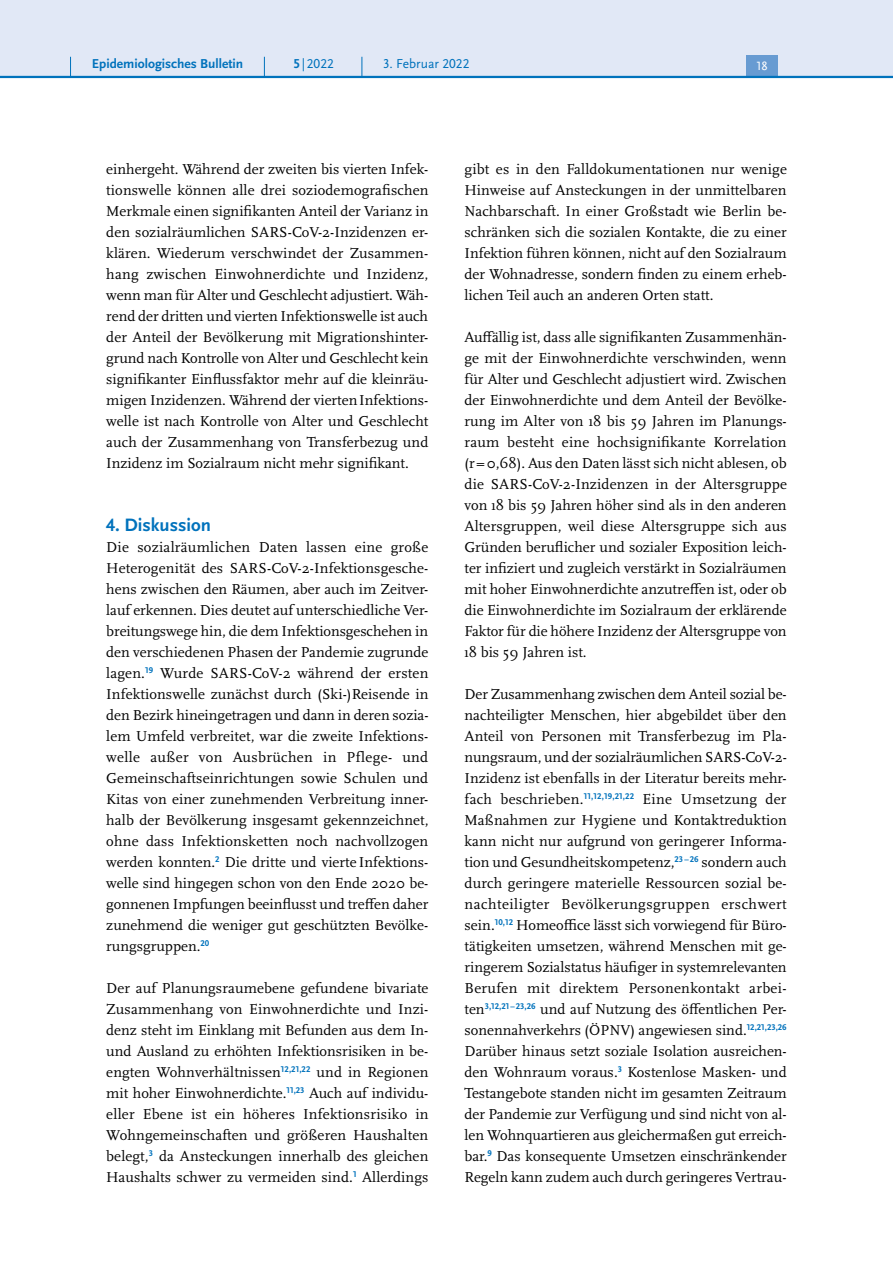
<style>
.page{position:relative;width:893px;height:1263px;background:#fff}
.page>*{position:absolute;margin:0;border:0;box-sizing:border-box;transform-origin:0 0}
.t1{font:700 18.75px "Scala Sans Pro";color:#0072bc}
.P_-_Fließtext{font:15px/21px "Scala Pro";color:#000;text-align:justify}
.t2{font:700 13.5px "Scala Sans Pro";color:#0072bc}
.t3{font:13.5px "Scala Sans Pro";color:#0072bc}
.t4{font:12.45px "Scala Sans Pro";color:#fff}
.s1{font-weight:700}
</style>
<div class="page">
<div style="left:0;top:0;width:893px;height:77px;background:#e1e8f6"></div>
<div style="left:746px;top:55px;width:32px;height:21px;background:#679bd2"></div>
<hr style="left:0;top:76px;width:893px;height:2px;background:#0072bc">
<svg style="left:70px;top:57px;width:1px;height:19px"></svg>
<svg style="left:264px;top:57px;width:1px;height:19px"></svg>
<svg style="left:362px;top:57px;width:1px;height:19px"></svg>
<p class="t2" style="left:92px;top:55px;width:153px">Epidemiologisches Bulletin</p>
<p class="t3" style="left:293px;top:55px;width:42px"><span class="s1">5</span>|2022</p>
<p class="t3" style="left:383px;top:55px;width:88px">3. Februar 2022</p>
<p class="t4" style="left:757px;top:59px;width:13px">18</p>
<p class="P_-_Fließtext" style="left:106px;top:158px;width:324px">einhergeht. Während der zweiten bis vierten Infek&shy;tionswelle können alle drei soziodemografischen Merkmale einen signifikanten Anteil der Varianz in den sozialräumlichen SARS-CoV-2-Inzidenzen er&shy;klären. Wiederum verschwindet der Zusammen&shy;hang zwischen Einwohnerdichte und Inzidenz, wenn man für Alter und Geschlecht adjustiert. Wäh&shy;rend der dritten und vierten Infektionswelle ist auch der Anteil der Bevölkerung mit Migrationshinter&shy;grund nach Kontrolle von Alter und Geschlecht kein signifikanter Einflussfaktor mehr auf die kleinräu&shy;migen Inzidenzen. Während der viertenInfektions&shy;welle ist nach Kontrolle von Alter und Geschlecht auch der Zusammenhang von Transferbezug und Inzidenz im Sozialraum nicht mehr signifikant.</p>
<h3 class="t1" style="left:106px;top:513px;width:106px">4. Diskussion</h3>
<p class="P_-_Fließtext" style="left:106px;top:536px;width:324px">Die sozialräumlichen Daten lassen eine große Heterogenität des SARS-CoV-2-Infektionsgesche&shy;hens zwischen den Räumen, aber auch im Zeitver&shy;lauf erkennen. Dies deutet auf unterschiedliche Ver&shy;breitungswege hin, die dem Infektionsgeschehen in den verschiedenen Phasen der Pandemie zugrunde lagen.<sup>19</sup> Wurde SARS-CoV-2 während der ersten Infektionswelle zunächst durch (Ski-)Reisende in den Bezirk hineingetragen und dann in deren sozia&shy;lem Umfeld verbreitet, war die zweite Infektions&shy;welle außer von Ausbrüchen in Pflege- und Gemeinschaftseinrichtungen sowie Schulen und Kitas von einer zunehmenden Verbreitung inner&shy;halb der Bevölkerung insgesamt gekennzeichnet, ohne dass Infektionsketten noch nachvollzogen werden konnten.<sup>2</sup> Die dritte und vierte Infektions&shy;welle sind hingegen schon von den Ende 2020 be&shy;gonnenen Impfungen beeinflusst und treffen daher zunehmend die weniger gut geschützten Bevölke&shy;rungsgruppen.<sup>20</sup></p>
<p class="P_-_Fließtext" style="left:106px;top:977px;width:324px">Der auf Planungsraumebene gefundene bivariate Zusammenhang von Einwohnerdichte und Inzi&shy;denz steht im Einklang mit Befunden aus dem In&shy;und Ausland zu erhöhten Infektionsrisiken in be&shy;engten Wohnverhältnissen<sup>12,21,22</sup> und in Regionen mit hoher Einwohnerdichte.<sup>11,23</sup> Auch auf individu&shy;eller Ebene ist ein höheres Infektionsrisiko in Wohngemeinschaften und größeren Haushalten belegt,<sup>3</sup> da Ansteckungen innerhalb des gleichen Haushalts schwer zu vermeiden sind.<sup>1</sup> Allerdings</p>
<p class="P_-_Fließtext" style="left:465px;top:158px;width:324px">gibt es in den Falldokumentationen nur wenige Hinweise auf Ansteckungen in der unmittelbaren Nachbarschaft. In einer Großstadt wie Berlin be&shy;schränken sich die sozialen Kontakte, die zu einer Infektion führen können, nicht auf den Sozialraum der Wohnadresse, sondern finden zu einem erheb&shy;lichen Teil auch an anderen Orten statt.</p>
<p class="P_-_Fließtext" style="left:465px;top:326px;width:324px">Auffällig ist, dass alle signifikanten Zusammenhän&shy;ge mit der Einwohnerdichte verschwinden, wenn für Alter und Geschlecht adjustiert wird. Zwischen der Einwohnerdichte und dem Anteil der Bevölke&shy;rung im Alter von 18 bis 59 Jahren im Planungs&shy;raum besteht eine hochsignifikante Korrelation (r=0,68). Aus den Daten lässt sich nicht ablesen, ob die SARS-CoV-2-Inzidenzen in der Altersgruppe von 18 bis 59 Jahren höher sind als in den anderen Altersgruppen, weil diese Altersgruppe sich aus Gründen beruflicher und sozialer Exposition leich&shy;ter infiziert und zugleich verstärkt in Sozialräumen mit hoher Einwohnerdichte anzutreffen ist, oder ob die Einwohnerdichte im Sozialraum der erklärende Faktor für die höhere Inzidenz der Altersgruppe von 18 bis 59 Jahren ist.</p>
<p class="P_-_Fließtext" style="left:465px;top:683px;width:324px">Der Zusammenhang zwischen dem Anteil sozial be&shy;nachteiligter Menschen, hier abgebildet über den Anteil von Personen mit Transferbezug im Pla&shy;nungsraum, und der sozialräumlichen SARS-CoV-2- Inzidenz ist ebenfalls in der Literatur bereits mehr&shy;fach beschrieben.<sup>11,12,19,21,22</sup> Eine Umsetzung der Maßnahmen zur Hygiene und Kontaktreduktion kann nicht nur aufgrund von geringerer Informa&shy;tion und Gesundheitskompetenz,<sup>23–26</sup> sondern auch durch geringere materielle Ressourcen sozial be&shy;nachteiligter Bevölkerungsgruppen erschwert sein.<sup>10,12</sup> Homeoffice lässt sich vorwiegend für Büro&shy;tätigkeiten umsetzen, während Menschen mit ge&shy;ringerem Sozialstatus häufiger in systemrelevanten Berufen mit direktem Personenkontakt arbei&shy;ten<sup>3,12,21–23,26</sup> und auf Nutzung des öffentlichen Per&shy;sonennahverkehrs (ÖPNV) angewiesen sind.<sup>12,21,23,26<br></sup>Darüber hinaus setzt soziale Isolation ausreichen&shy;den Wohnraum voraus.<sup>3</sup> Kostenlose Masken- und Testangebote standen nicht im gesamten Zeitraum der Pandemie zur Verfügung und sind nicht von al&shy;len Wohnquartieren aus gleichermaßen gut erreich&shy;bar.<sup>9</sup> Das konsequente Umsetzen einschränkender Regeln kann zudem auch durch geringeres Vertrau-</p>
</div>
